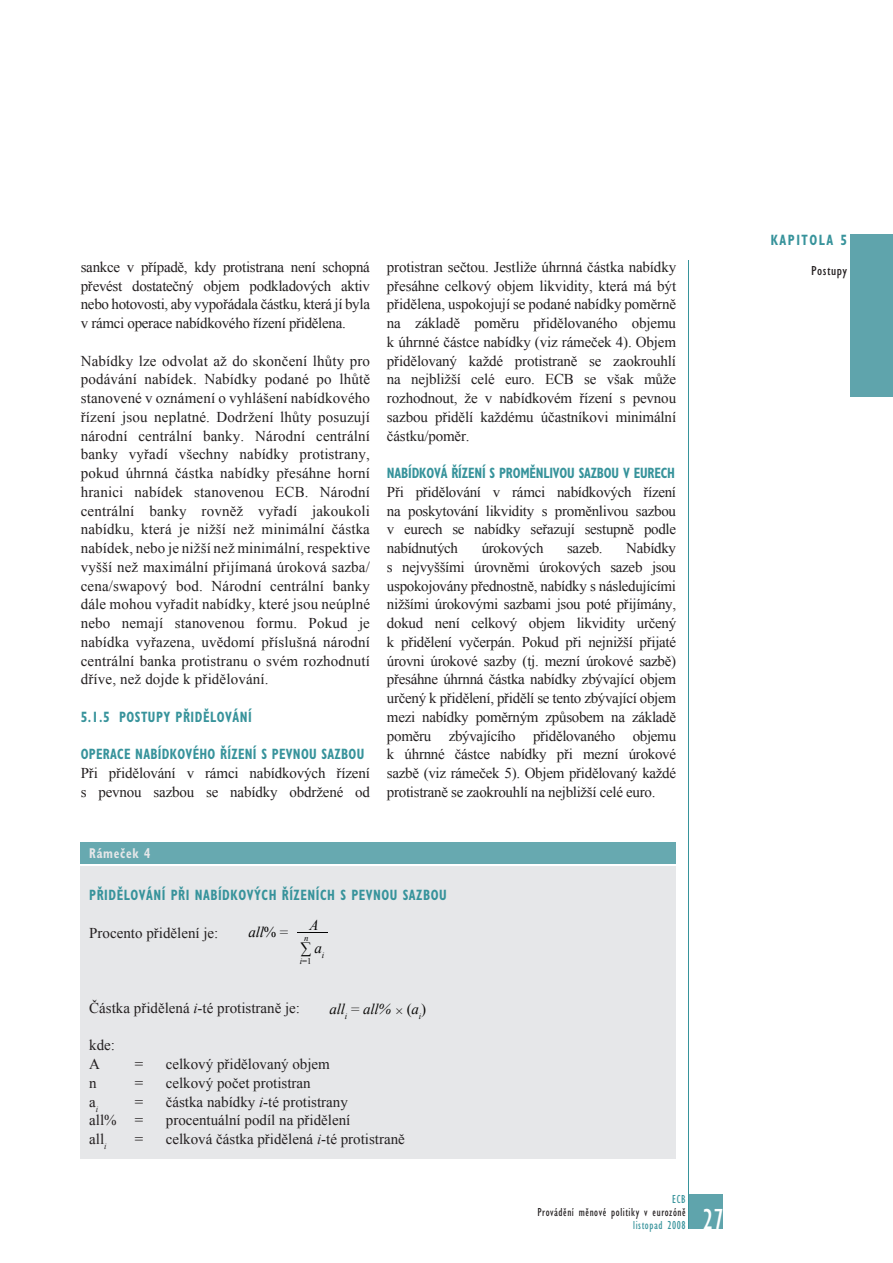
<style>
.page{position:relative;width:893px;height:1263px;background:#fff}
.page>*{position:absolute;margin:0;border:0;box-sizing:border-box;transform-origin:0 0}
.t1{font:condensed 30px "Gill Sans Myriad";color:#fff;scale:.95 1}
.t2{font:15px/18.8px "Times New Roman WGL";letter-spacing:-.01em;color:#231f20;text-align:justify}
.t3{font:700 condensed 15px "Gill Sans Myriad";letter-spacing:.04em;color:#37939b;scale:.85 1}
.t4{font:700 condensed 15px "Gill Sans Myriad";letter-spacing:-.015em;color:#37939b;scale:.85 1}
.t5{font:700 condensed 15px "Gill Sans Myriad";letter-spacing:.02em;color:#37939b;scale:.85 1}
.t6{font:italic 15px "Times New Roman WGL";letter-spacing:-.015em;color:#0b0a08}
.t7{font:700 condensed 15px "Gill Sans Myriad";letter-spacing:.12em;color:#37939b;scale:.85 1}
.t8{font:italic 15px "Times New Roman WGL";color:#040404}
.t9{font:15px "Times New Roman WGL";color:#0b0a08}
.t10{font:700 condensed 14.25px "Gill Sans Myriad";letter-spacing:.06em;color:#e6e7e9;scale:.85 1}
.t11{font:condensed 13.5px "Gill Sans Myriad";letter-spacing:.035em;color:#231f20;scale:1.1 1}
.t12{font:condensed 12px "Gill Sans Myriad";letter-spacing:.05em;color:#231f20;scale:.95 1}
.t13{font:condensed 12px "Gill Sans Myriad";letter-spacing:.05em;color:#37939b;scale:.95 1}
.t14{font:8.7px "Times New Roman WGL";color:#040404}
.t15{font:italic 8.7px "Times New Roman WGL";color:#040404}
.s1{font-style:normal}
.s2{font-style:italic}
</style>
<div class="page">
<div style="left:689px;top:1195px;width:34px;height:34px;background:#5fa4ac"></div>
<hr style="left:689px;top:261px;width:1px;height:968px;background:#37939b">
<div style="left:850px;top:235px;width:43px;height:162px;background:#5fa4ac"></div>
<div style="left:81px;top:844px;width:595px;height:315px;background:#e6e7e9"></div>
<div style="left:81px;top:843px;width:595px;height:21px;background:#67a9b0"></div>
<hr style="left:72px;top:864px;width:613px;height:1px;background:#fff">
<hr style="left:297px;top:932px;width:31px;height:1px;background:#040404">
<p class="t2" style="left:81px;top:257px;width:291px">sankce v případě, kdy protistrana není schopná převést dostatečný objem podkladových aktiv nebo hotovosti, aby vypořádala částku, která jí byla v rámci operace nabídkového řízení přidělena.</p>
<p class="t2" style="left:81px;top:351px;width:291px">Nabídky lze odvolat až do skončení lhůty pro podávání nabídek. Nabídky podané po lhůtě stanovené v oznámení o vyhlášení nabídkového řízení jsou neplatné. Dodržení lhůty posuzují národní centrální banky. Národní centrální banky vyřadí všechny nabídky protistrany, pokud úhrnná částka nabídky přesáhne horní hranici nabídek stanovenou ECB. Národní centrální banky rovněž vyřadí jakoukoli nabídku, která je nižší než minimální částka nabídek, nebo je nižší než minimální, respektive vyšší než maximální přijímaná úroková sazba/ cena/swapový bod. Národní centrální banky dále mohou vyřadit nabídky, které jsou neúplné nebo nemají stanovenou formu. Pokud je nabídka vyřazena, uvědomí příslušná národní centrální banka protistranu o svém rozhodnutí dříve, než dojde k přidělování.</p>
<p class="t3" style="left:81px;top:708px;width:203px">5.1.5 POSTUPY PŘIDĚLOVÁNÍ</p>
<p class="t5" style="left:81px;top:745px;width:335px">OPERACE NABÍDKOVÉHO ŘÍZENÍ S PEVNOU SAZBOU</p>
<p class="t2" style="left:81px;top:763px;width:291px">Při přidělování v rámci nabídkových řízení s pevnou sazbou se nabídky obdržené od</p>
<p class="t2" style="left:387px;top:257px;width:291px">protistran sečtou. Jestliže úhrnná částka nabídky přesáhne celkový objem likvidity, která má být přidělena, uspokojují se podané nabídky poměrně na základě poměru přidělovaného objemu k úhrnné částce nabídky (viz rámeček 4). Objem přidělovaný každé protistraně se zaokrouhlí na nejbližší celé euro. ECB se však může rozhodnout, že v nabídkovém řízení s pevnou sazbou přidělí každému účastníkovi minimální částku/poměr.</p>
<p class="t4" style="left:387px;top:464px;width:340px">NABÍDKOVÁ ŘÍZENÍ S PROMĚNLIVOU SAZBOU V EURECH</p>
<p class="t2" style="left:387px;top:482px;width:291px">Při přidělování v rámci nabídkových řízení na poskytování likvidity s proměnlivou sazbou v eurech se nabídky seřazují sestupně podle nabídnutých</p>
<p class="t2" style="left:387px;top:538px;width:291px;text-indent:239px">Nabídky s nejvyššími úrovněmi úrokových sazeb jsou uspokojovány přednostně, nabídky s následujícími nižšími úrokovými sazbami jsou poté přijímány, dokud není celkový objem likvidity určený k přidělení vyčerpán. Pokud při nejnižší přijaté úrovni úrokové sazby (tj. mezní úrokové sazbě) přesáhne úhrnná částka nabídky zbývající objem určený k přidělení, přidělí se tento zbývající objem mezi nabídky poměrným způsobem na základě poměru zbývajícího přidělovaného objemu k úhrnné částce nabídky při mezní úrokové sazbě (viz rámeček 5). Objem přidělovaný každé protistraně se zaokrouhlí na nejbližší celé euro.</p>
<p class="t2" style="left:482px;top:538px;width:63px">úrokových</p>
<p class="t2" style="left:567px;top:538px;width:37px">sazeb.</p>
<p class="t10" style="left:89px;top:845px;width:74px">Rámeček 4</p>
<p class="t3" style="left:89px;top:886px;width:422px">PŘIDĚLOVÁNÍ PŘI NABÍDKOVýCH ŘÍZENÍCH S PEVNOU SAZBOU</p>
<p class="t2" style="left:89px;top:923px;width:131px">Procento přidělení je:</p>
<p class="t8" style="left:249px;top:922px;width:43px">all<span class="s1">%</span> =</p>
<p class="t8" style="left:310px;top:915px;width:11px">A</p>
<p class="t14" style="left:300px;top:955px;width:13px"><span class="s2">i</span>=1</p>
<p class="t15" style="left:304px;top:932px;width:6px">n</p>
<p class="t8" style="left:300px;top:937px;width:25px">∑ a<sub>i</sub></p>
<p class="t2" style="left:89px;top:998px;width:212px">Částka přidělená <span class="s2">i</span>-té protistraně je:</p>
<p class="t6" style="left:330px;top:998px;width:93px">all<sub>i</sub> =all% <span class="s1">(</span>a<sub>i</sub></p>
<p class="t9" style="left:395px;top:1000px;width:33px">× )</p>
<p class="t2" style="left:89px;top:1036px;width:27px">kde:<br>A</p>
<p class="t2" style="left:135px;top:1054px;width:10px">=</p>
<p class="t2" style="left:166px;top:1054px;width:166px">celkový přidělovaný objem</p>
<p class="t2" style="left:89px;top:1073px;width:9px">n</p>
<p class="t2" style="left:135px;top:1073px;width:10px">=</p>
<p class="t2" style="left:166px;top:1073px;width:146px">celkový počet protistran</p>
<p class="t2" style="left:89px;top:1092px;width:11px">a<sub>i</sub></p>
<p class="t2" style="left:135px;top:1092px;width:10px">=</p>
<p class="t2" style="left:166px;top:1092px;width:184px">částka nabídky <span class="s2">i</span>-té protistrany</p>
<p class="t2" style="left:89px;top:1111px;width:55px">all% =</p>
<p class="t2" style="left:166px;top:1111px;width:186px">procentuální podíl na přidělení</p>
<p class="t2" style="left:89px;top:1129px;width:19px">all<sub>i</sub></p>
<p class="t2" style="left:135px;top:1129px;width:10px">=</p>
<p class="t2" style="left:166px;top:1129px;width:241px">celková částka přidělená <span class="s2">i</span>-té protistraně</p>
<p class="t13" style="left:672px;top:1192px;width:16px">ECB</p>
<p class="t12" style="left:537px;top:1205px;width:158px">Provádění měnové politiky v eurozóně</p>
<p class="t13" style="left:633px;top:1218px;width:57px">listopad 2008</p>
<h1 class="t1" style="left:703px;top:1201px;width:23px">27</h1>
<p class="t7" style="left:771px;top:231px;width:92px">KAPITOLA 5</p>
<p class="t11" style="left:811px;top:262px;width:34px">Postupy</p>
</div>
